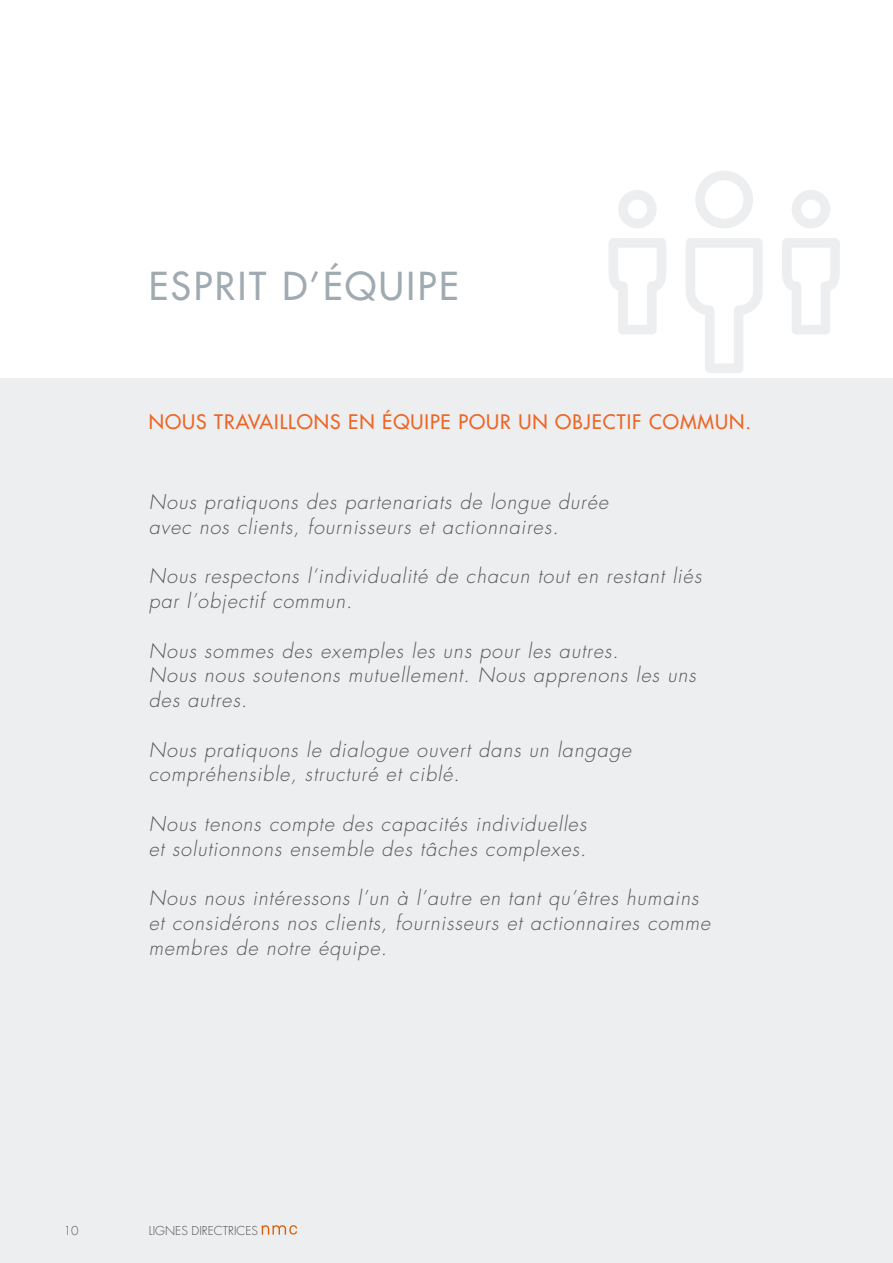
<style>
.page{position:relative;width:893px;height:1263px;background:#fff}
.page>*{position:absolute;margin:0;border:0;box-sizing:border-box;transform-origin:0 0}
.t1{font:500 37.5px "Futura CE";letter-spacing:.07em;color:#a0abb1}
.t2{font:italic 300 19.8px/24.8px "Futura CE";letter-spacing:.05em;color:#575756}
.t3{font:500 19.5px "Futura CE";letter-spacing:.05em;color:#ec6525}
.t4{font:300 12px "Futura LT";color:#575756}
</style>
<div class="page">
<svg style="left:609px;top:238px;width:57px;height:96px"></svg>
<svg style="left:782px;top:238px;width:58px;height:96px"></svg>
<svg style="left:686px;top:238px;width:77px;height:135px"></svg>
<svg style="left:618px;top:190px;width:39px;height:38px"></svg>
<svg style="left:792px;top:190px;width:38px;height:38px"></svg>
<svg style="left:695px;top:171px;width:58px;height:57px"></svg>
<div style="left:0;top:378px;width:893px;height:885px;background:#eceef0"></div>
<h1 class="t1" style="left:149px;top:259px;width:311px">ESPRIT D’ÉQUIPE</h1>
<p class="t3" style="left:149px;top:407px;width:604px">NOUS TRAVAILLONS EN ÉQUIPE POUR UN OBJECTIF COMMUN.</p>
<p class="t2" style="left:149px;top:490px;width:461px">Nous pratiquons des partenariats de longue durée avec nos clients, fournisseurs et actionnaires.</p>
<p class="t2" style="left:149px;top:564px;width:554px">Nous respectons l‘individualité de chacun tout en restant liés par l’objectif commun.</p>
<p class="t2" style="left:149px;top:638px;width:548px">Nous sommes des exemples les uns pour les autres.<br>Nous nous soutenons mutuellement. Nous apprenons les uns des autres.</p>
<p class="t2" style="left:149px;top:737px;width:484px">Nous pratiquons le dialogue ouvert dans un langage compréhensible, structuré et ciblé.</p>
<p class="t2" style="left:149px;top:811px;width:439px">Nous tenons compte des capacités individuelles et solutionnons ensemble des tâches complexes.</p>
<p class="t2" style="left:149px;top:886px;width:563px">Nous nous intéressons l’un à l’autre en tant qu’êtres humains et considérons nos clients, fournisseurs et actionnaires comme membres de notre équipe.</p>
<p class="t4" style="left:64px;top:1224px;width:16px">10</p>
<p class="t4" style="left:149px;top:1223px;width:111px">LIGNES DIRECTRICES</p>
</div>
